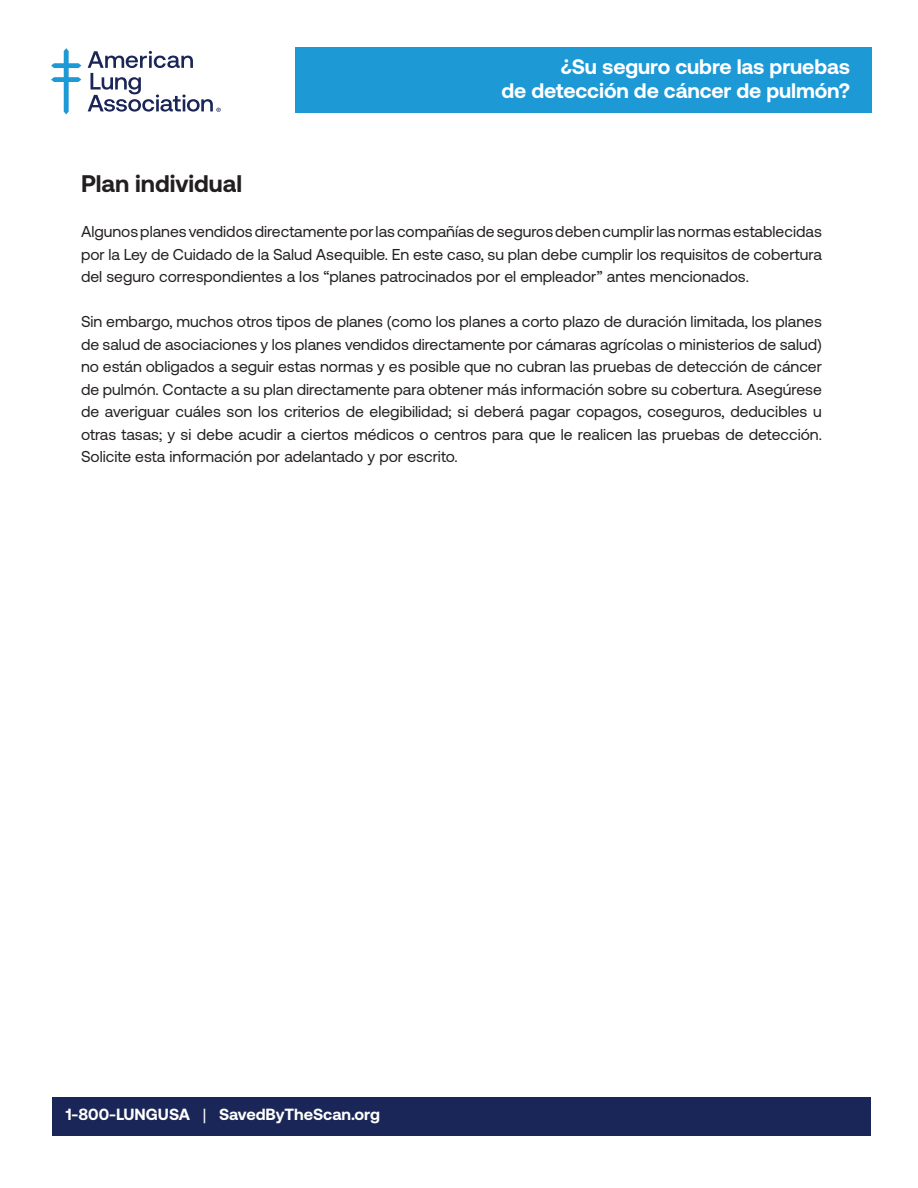
<style>
.page{position:relative;width:918px;height:1188px;background:#fff}
.page>*{position:absolute;margin:0;border:0;box-sizing:border-box;transform-origin:0 0}
.t1{font:700 24px "Aeonik";color:#231f20}
.t2{font:700 21px/24px "Aeonik";letter-spacing:-.005em;color:#fff;text-align:right}
.t3{font:700 16.2px "Aeonik";color:#fff}
.t4{font:15.75px/22.5px "Aeonik";color:#231f20;text-align:justify}
.s1{font-weight:400}
</style>
<div class="page">
<div style="left:52px;top:1097px;width:819px;height:38px;background:#1a2657"></div>
<div style="left:295px;top:47px;width:576px;height:65px;background:#1d99d6"></div>
<svg style="left:51px;top:48px;width:30px;height:66px"></svg>
<svg style="left:88px;top:51px;width:133px;height:61px"></svg>
<h2 class="t2" style="left:502px;top:55px;width:350px">¿Su seguro cubre las pruebas<br>de detección de cáncer de pulmón?</h2>
<h1 class="t1" style="left:81px;top:170px;width:163px">Plan individual</h1>
<p class="t4" style="left:81px;top:220px;width:742px">Algunos planes vendidos directamente por las compañías de seguros deben cumplir las normas establecidas por la Ley de Cuidado de la Salud Asequible. En este caso, su plan debe cumplir los requisitos de cobertura del seguro correspondientes a los “planes patrocinados por el empleador” antes mencionados.</p>
<p class="t4" style="left:81px;top:310px;width:742px">Sin embargo, muchos otros tipos de planes (como los planes a corto plazo de duración limitada, los planes de salud de asociaciones y los planes vendidos directamente por cámaras agrícolas o ministerios de salud) no están obligados a seguir estas normas y es posible que no cubran las pruebas de detección de cáncer de pulmón. Contacte a su plan directamente para obtener más información sobre su cobertura. Asegúrese de averiguar cuáles son los criterios de elegibilidad; si deberá pagar copagos, coseguros, deducibles u otras tasas; y si debe acudir a ciertos médicos o centros para que le realicen las pruebas de detección.<br>Solicite esta información por adelantado y por escrito.</p>
<p class="t3" style="left:66px;top:1105px;width:316px">1-800-LUNGUSA <span class="s1">|</span> SavedByTheScan.org</p>
</div>
